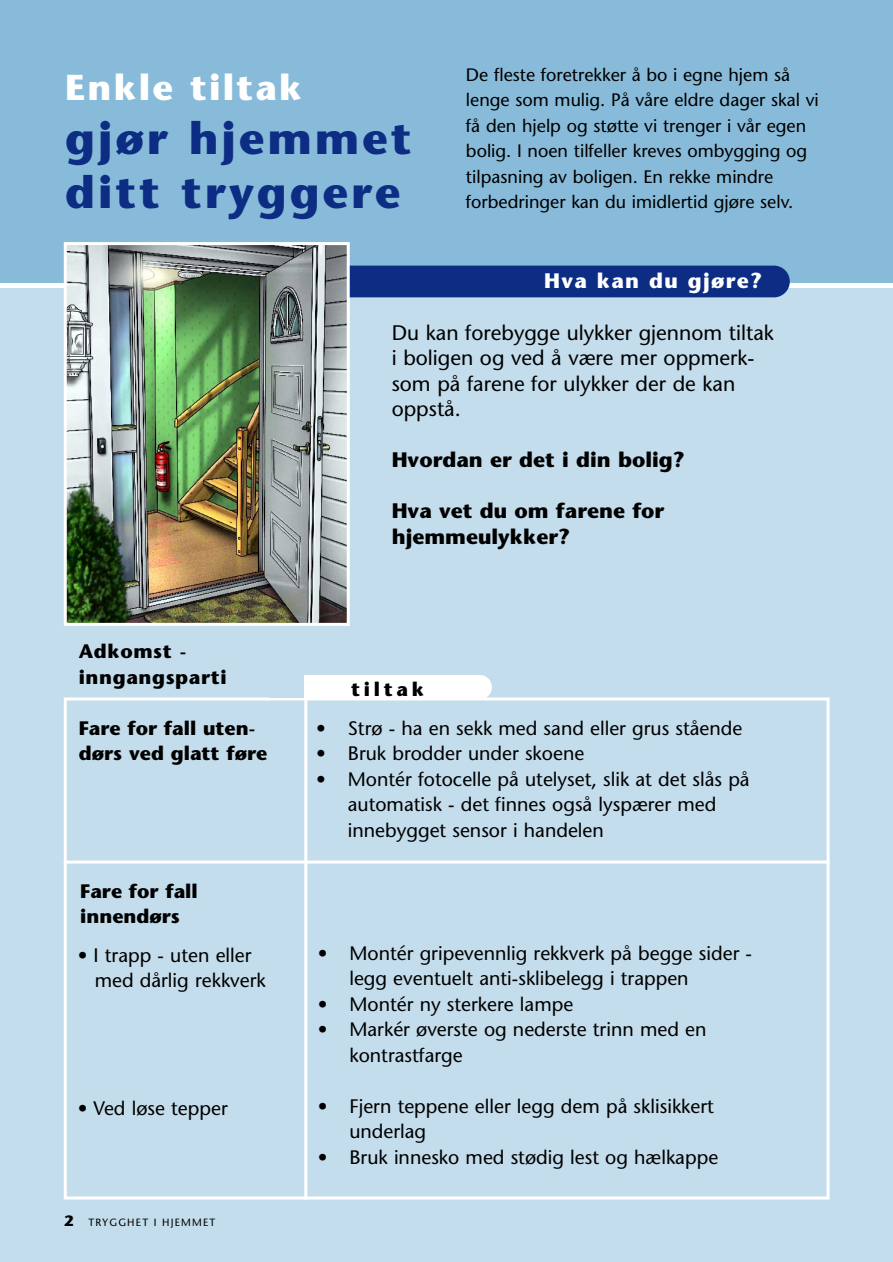
<style>
.page{position:relative;width:893px;height:1262px;background:#fff}
.page>*{position:absolute;margin:0;border:0;box-sizing:border-box;transform-origin:0 0}
.t1{font:700 45px/54px "Stone Sans";letter-spacing:.065em;color:#0c2d83}
.t2{font:700 36px "Stone Sans";letter-spacing:.065em;color:#fff}
.t3{font:21px/25.5px "Stone Sans";color:#000}
.t4{font:700 21px/25.5px "Stone Sans";color:#000}
.t5{font:700 21px "Stone Sans";letter-spacing:.065em;color:#fff}
.t6{font:19.5px/25.5px "Stone Sans";color:#000}
.t7{font:700 19.5px/25.5px "Stone Sans";color:#000}
.t8{font:700 19.5px/25.5px "Stone Sans";letter-spacing:.03em;color:#000}
.t9{font:18px/25.5px "Stone Sans";color:#000}
.t10{font:10.5px "Stone Sans";letter-spacing:.115em;color:#000}
.s1{font-weight:700;font-size:15px}
</style>
<div class="page">
<div style="left:0;top:288px;width:892px;height:973px;background:#c4ddec"></div>
<div style="left:0;top:0;width:892px;height:283px;background:#88bbd9"></div>
<div style="left:145px;top:266px;width:644px;height:31px;background:#0c2d83;border-radius:16px"></div>
<img style="left:68px;top:246px;width:278px;height:376px">
<div style="left:64px;top:242px;width:286px;height:384px;border:3px solid #fff"></div>
<div style="left:64px;top:697px;width:765px;height:502px;border:3px solid #fff"></div>
<hr style="left:304px;top:699px;width:3px;height:500px;background:#fff">
<hr style="left:64px;top:860px;width:765px;height:3px;background:#fff">
<div style="left:280px;top:675px;width:212px;height:24px;background:#fff;border-radius:12px"></div>
<div style="left:269px;top:642px;width:34px;height:55px;background:#c4ddec"></div>
<h2 class="t2" style="left:65px;top:73px;width:238px">Enkle tiltak</h2>
<h1 class="t1" style="left:65px;top:116px;width:348px">gjør hjemmet ditt tryggere</h1>
<p class="t9" style="left:466px;top:64px;width:354px">De fleste foretrekker å bo i egne hjem så lenge som mulig. På våre eldre dager skal vi få den hjelp og støtte vi trenger i vår egen bolig. I noen tilfeller kreves ombygging og tilpasning av boligen. En rekke mindre forbedringer kan du imidlertid gjøre selv.</p>
<p class="t5" style="left:544px;top:272px;width:219px">Hva kan du gjøre?</p>
<p class="t3" style="left:392px;top:322px;width:384px">Du kan forebygge ulykker gjennom tiltak i boligen og ved å være mer oppmerk&shy;som på farene for ulykker der de kan oppstå.</p>
<p class="t4" style="left:392px;top:449px;width:295px">Hvordan er det i din bolig?</p>
<p class="t4" style="left:392px;top:500px;width:274px">Hva vet du om farene for hjemmeulykker?</p>
<p class="t8" style="left:79px;top:641px;width:149px">Adkomst - inngangsparti</p>
<p class="t7" style="left:79px;top:717px;width:190px">Fare for fall uten&shy;dørs ved glatt føre</p>
<p class="t6" style="left:316px;top:717px;width:427px">• Strø - ha en sekk med sand eller grus stående</p>
<p class="t7" style="left:351px;top:678px;width:74px">tiltak</p>
<p class="t6" style="left:316px;top:743px;width:269px">• Bruk brodder under skoene</p>
<p class="t6" style="left:348px;top:768px;width:403px;text-indent:-32px">• Montér fotocelle på utelyset, slik at det slås på automatisk - det finnes også lyspærer med innebygget sensor i handelen</p>
<p class="t7" style="left:80px;top:880px;width:119px">Fare for fall innendørs</p>
<p class="t6" style="left:95px;top:944px;width:173px;text-indent:-17px">• I trapp - uten eller med dårlig rekkverk</p>
<p class="t6" style="left:78px;top:1097px;width:152px">• Ved løse tepper</p>
<p class="t10" style="left:64px;top:1218px;width:153px"><span class="s1">2</span> TRYGGHET I HJEMMET</p>
<p class="t6" style="left:349px;top:942px;width:404px;text-indent:-32px">• Montér gripevennlig rekkverk på begge sider - legg eventuelt anti-sklibelegg i trappen</p>
<p class="t6" style="left:318px;top:993px;width:257px">• Montér ny sterkere lampe</p>
<p class="t6" style="left:349px;top:1019px;width:358px;text-indent:-32px">• Markér øverste og nederste trinn med en kontrastfarge</p>
<p class="t6" style="left:349px;top:1095px;width:366px;text-indent:-32px">• Fjern teppene eller legg dem på sklisikkert underlag</p>
<p class="t6" style="left:318px;top:1146px;width:402px">• Bruk innesko med stødig lest og hælkappe</p>
</div>
